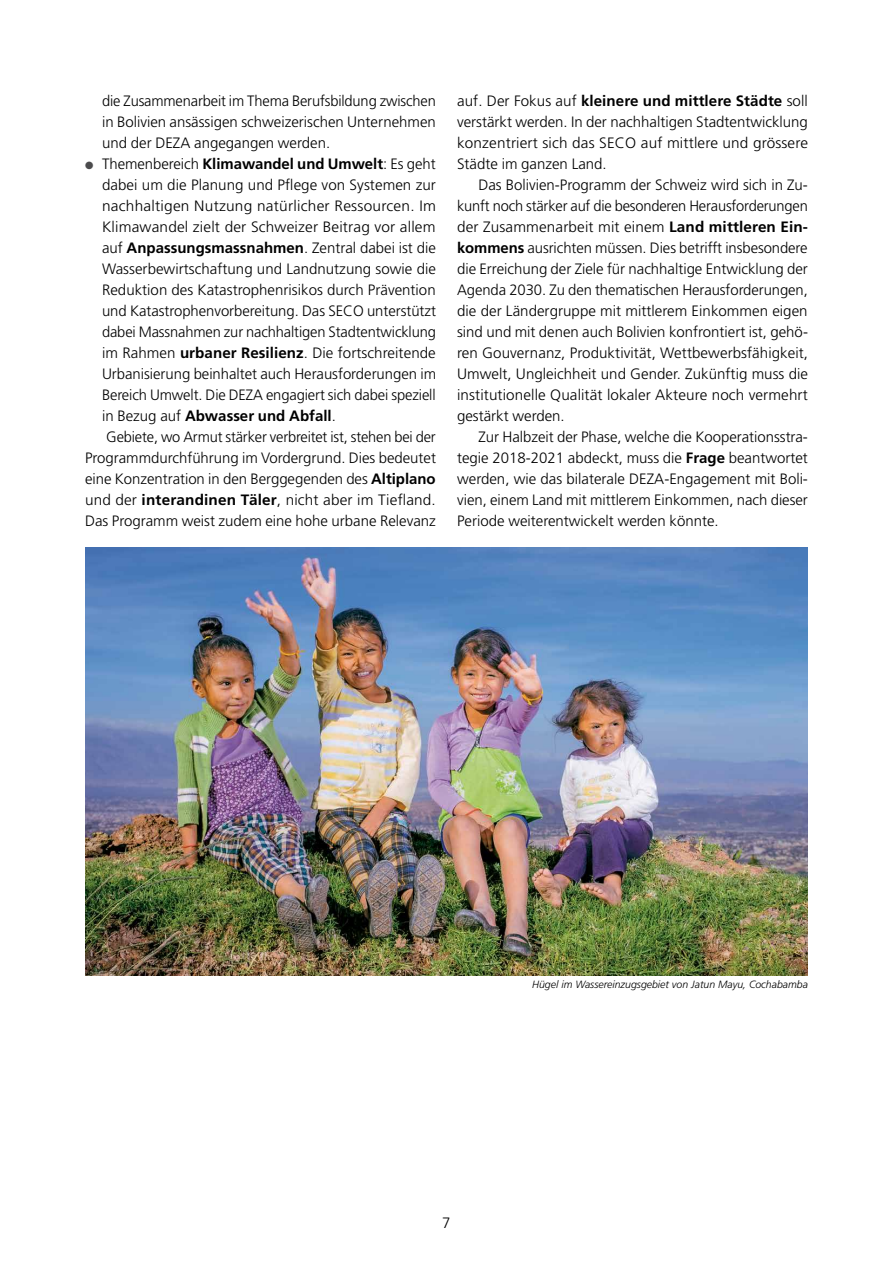
<style>
.page{position:relative;width:893px;height:1263px;background:#fff}
.page>*{position:absolute;margin:0;border:0;box-sizing:border-box;transform-origin:0 0}
.t1{font:300 15px/21px "Frutiger LT Std";color:#000;text-align:justify}
.t2{font:700 15px "Frutiger LT Std";color:#000}
.t3{font:italic 300 10.5px "Frutiger LT Std";color:#000}
.s1{color:#4b4b4d}
.s2{font-weight:700}
.s3{font-weight:300}
</style>
<div class="page">
<img style="left:85px;top:547px;width:723px;height:428px">
<p class="t1" style="left:102px;top:91px;width:335px">die Zusammenarbeit im Thema Berufsbildung zwischen in Bolivien ansässigen schweizerischen Unternehmen und der DEZA angegangen werden.</p>
<p class="t1" style="left:85px;top:154px;width:352px"><span class="s1">●</span> Themenbereich <span class="s2">Klimawandel und Umwelt</span>: Es geht</p>
<p class="t1" style="left:102px;top:175px;width:335px">dabei um die Planung und Pflege von Systemen zur</p>
<p class="t1" style="left:102px;top:196px;width:335px">nachhaltigen Nutzung natürlicher Ressourcen. Im</p>
<p class="t1" style="left:102px;top:217px;width:335px">Klimawandel zielt der Schweizer Beitrag vor allem</p>
<p class="t1" style="left:102px;top:238px;width:335px">auf <span class="s2">Anpassungsmassnahmen</span>. Zentral dabei ist die</p>
<p class="t1" style="left:102px;top:259px;width:335px">Wasserbewirtschaftung und Landnutzung sowie die</p>
<p class="t1" style="left:102px;top:280px;width:335px">Reduktion des Katastrophenrisikos durch Prävention</p>
<p class="t1" style="left:102px;top:301px;width:336px">und Katastrophenvorbereitung. Das SECO unterstützt</p>
<p class="t1" style="left:102px;top:322px;width:335px">dabei Massnahmen zur nachhaltigen Stadtentwicklung</p>
<p class="t1" style="left:102px;top:343px;width:335px">im Rahmen <span class="s2">urbaner Resilienz</span>. Die fortschreitende</p>
<p class="t1" style="left:102px;top:364px;width:336px">Urbanisierung beinhaltet auch Herausforderungen im</p>
<p class="t1" style="left:102px;top:385px;width:335px">Bereich Umwelt. Die DEZA engagiert sich dabei speziell</p>
<p class="t2" style="left:102px;top:407px;width:235px"><span class="s3">in Bezug auf</span> Abwasser und Abfall<span class="s3">.</span></p>
<p class="t1" style="left:106px;top:427px;width:331px">Gebiete, wo Armut stärker verbreitet ist, stehen bei der</p>
<p class="t1" style="left:85px;top:448px;width:352px">Programmdurchführung im Vordergrund. Dies bedeutet</p>
<p class="t1" style="left:85px;top:469px;width:352px">eine Konzentration in den Berggegenden des <span class="s2">Altiplano</span></p>
<p class="t1" style="left:85px;top:490px;width:352px">und der <span class="s2">interandinen Täler</span>, nicht aber im Tiefland.</p>
<p class="t1" style="left:85px;top:511px;width:352px">Das Programm weist zudem eine hohe urbane Relevanz</p>
<p class="t1" style="left:457px;top:91px;width:352px">auf. Der Fokus auf <span class="s2">kleinere und mittlere Städte</span> soll verstärkt werden. In der nachhaltigen Stadtentwicklung konzentriert sich das SECO auf mittlere und grössere Städte im ganzen Land.</p>
<p class="t1" style="left:457px;top:175px;width:353px;text-indent:21px">Das Bolivien-Programm der Schweiz wird sich in Zu&shy;kunft noch stärker auf die besonderen Herausforderungen der Zusammenarbeit mit einem <span class="s2">Land mittleren Ein&shy;kommens</span> ausrichten müssen. Dies betrifft insbesondere die Erreichung der Ziele für nachhaltige Entwicklung der Agenda 2030. Zu den thematischen Herausforderungen, die der Ländergruppe mit mittlerem Einkommen eigen sind und mit denen auch Bolivien konfrontiert ist, gehö&shy;ren Gouvernanz, Produktivität, Wettbewerbsfähigkeit, Umwelt, Ungleichheit und Gender. Zukünftig muss die institutionelle Qualität lokaler Akteure noch vermehrt gestärkt werden.</p>
<p class="t1" style="left:457px;top:427px;width:352px;text-indent:21px">Zur Halbzeit der Phase, welche die Kooperationsstra&shy;tegie 2018-2021 abdeckt, muss die <span class="s2">Frage</span> beantwortet werden, wie das bilaterale DEZA-Engagement mit Boli&shy;vien, einem Land mit mittlerem Einkommen, nach dieser Periode weiterentwickelt werden könnte.</p>
<p class="t3" style="left:532px;top:978px;width:277px">Hügel im Wassereinzugsgebiet von Jatun Mayu, Cochabamba</p>
<p class="t1" style="left:442px;top:1212px;width:10px">7</p>
</div>
